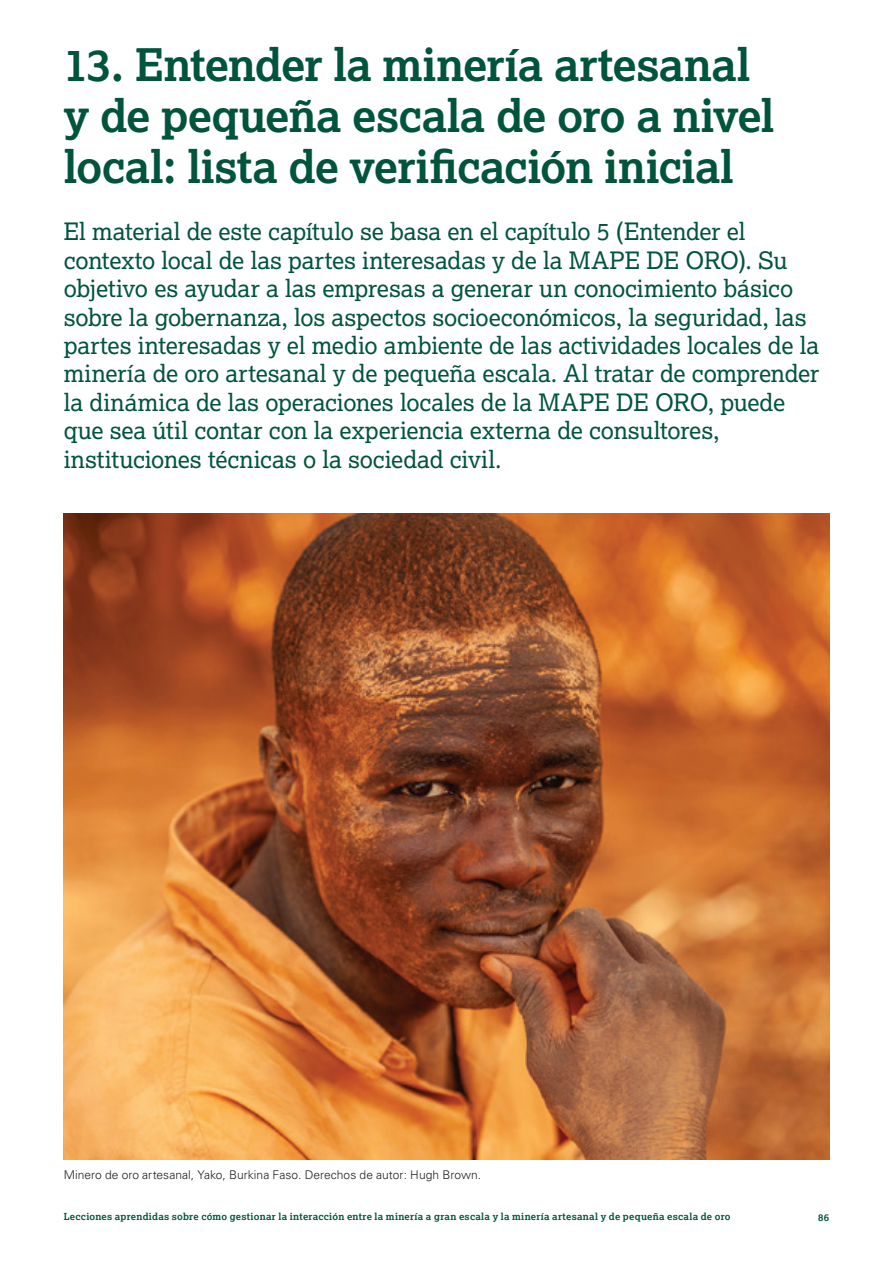
<style>
.page{position:relative;width:893px;height:1263px;background:#fff}
.page>*{position:absolute;margin:0;border:0;box-sizing:border-box;transform-origin:0 0}
.t1{font:700 45px/51px "Lexia";letter-spacing:-.015em;color:#00543c}
.t2{font:24px/28.5px "Lexia";letter-spacing:-.005em;color:#00543c}
.t3{font:300 12px "Univers";letter-spacing:.005em;color:#231f20}
.t4{font:700 9.75px "Lexia";letter-spacing:.025em;color:#00543c}
</style>
<div class="page">
<img style="left:64px;top:514px;width:765px;height:645px">
<h1 class="t1" style="left:64px;top:38px;width:712px">13. Entender la minería artesanal y de pequeña escala de oro a nivel local: lista de verificación inicial</h1>
<p class="t2" style="left:64px;top:216px;width:757px">El material de este capítulo se basa en el capítulo 5 (Entender el contexto local de las partes interesadas y de la MAPE DE ORO). Su objetivo es ayudar a las empresas a generar un conocimiento básico sobre la gobernanza, los aspectos socioeconómicos, la seguridad, las partes interesadas y el medio ambiente de las actividades locales de la minería de oro artesanal y de pequeña escala. Al tratar de comprender la dinámica de las operaciones locales de la MAPE DE ORO, puede que sea útil contar con la experiencia externa de consultores, instituciones técnicas o la sociedad civil.</p>
<p class="t3" style="left:64px;top:1167px;width:419px">Minero de oro artesanal, Yako, Burkina Faso. Derechos de autor: Hugh Brown.</p>
<p class="t4" style="left:64px;top:1211px;width:668px">Lecciones aprendidas sobre cómo gestionar la interacción entre la minería a gran escala y la minería artesanal y de pequeña escala de oro</p>
<p class="t4" style="left:818px;top:1211px;width:12px">86</p>
</div>
